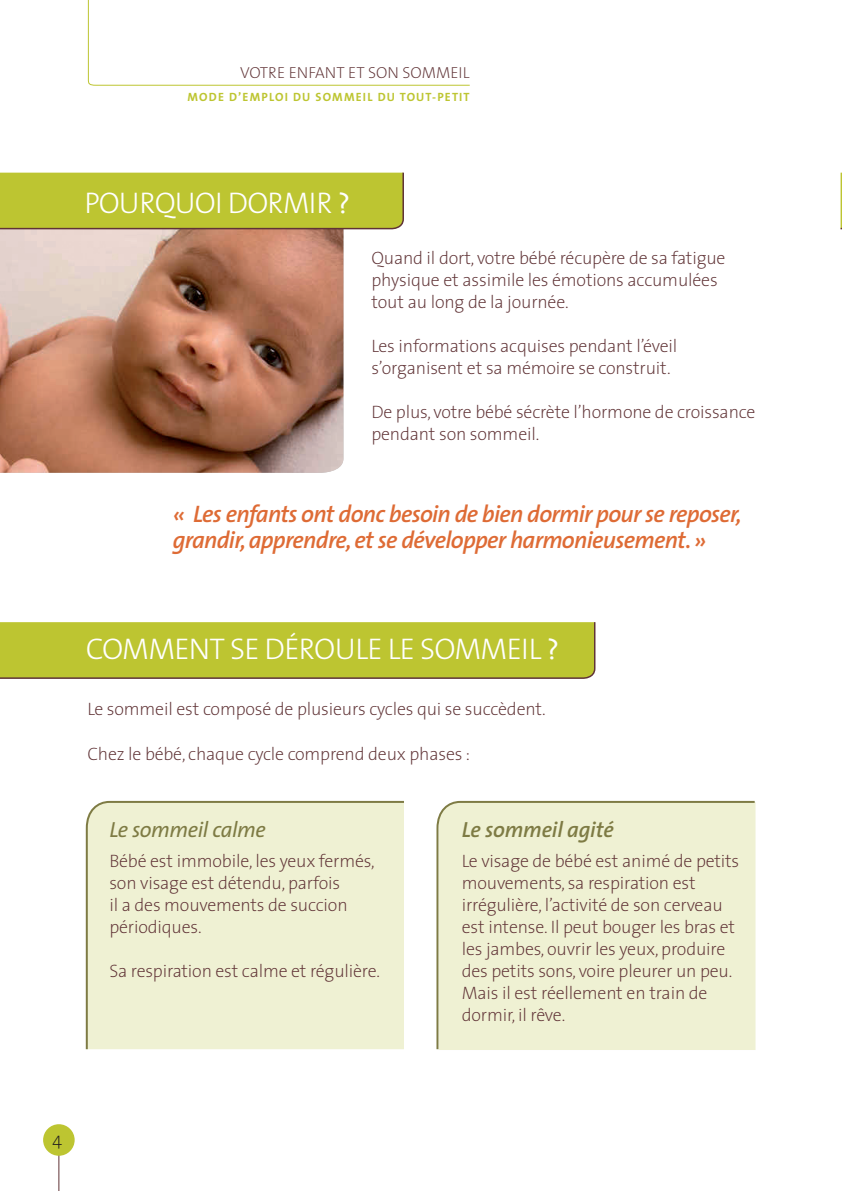
<style>
.page{position:relative;width:842px;height:1191px;background:#fff}
.page>*{position:absolute;margin:0;border:0;box-sizing:border-box;transform-origin:0 0}
.t1{font:30px "The Sans Light Caps";letter-spacing:-.025em;color:#fff}
.t2{font:italic 600 24px/26px "The Sans";letter-spacing:-.03em;color:#de6b35}
.t3{font:italic 22px "The Sans";letter-spacing:-.02em;color:#7e7b44}
.t4{font:italic 600 22px "The Sans";letter-spacing:-.01em;color:#7e7b44}
.t5{font:200 18px/22px "The Sans";letter-spacing:-.01em;color:#603336}
.t6{font:200 18px "The Sans";color:#231f20}
.t7{font:200 16px "The Sans";color:#603336}
.t8{font:12px "The Mix Bold Caps";letter-spacing:.1em;color:#bdc531}
.s1{font-size:38px}
</style>
<div class="page">
<svg style="left:87px;top:0;width:383px;height:86px"></svg>
<hr style="left:58px;top:1142px;width:1px;height:49px;background:#603336">
<div style="left:43px;top:1124px;width:32px;height:31px;background:#bdc531;border-radius:50%"></div>
<div style="left:85px;top:800px;width:319px;height:250px;background:#eff1d3"></div>
<svg style="left:436px;top:800px;width:320px;height:250px;background:#ebedcf"></svg>
<div style="left:0;top:622px;width:596px;height:57px;background:#bdc531"></div>
<svg style="left:840px;top:172px;width:2px;height:58px"></svg>
<img style="left:0;top:230px;width:343px;height:243px">
<svg style="left:0;top:172px;width:404px;height:58px;background:#bbc134"></svg>
<p class="t7" style="left:240px;top:59px;width:231px">VOTRE ENFANT ET SON SOMMEIL</p>
<p class="t8" style="left:188px;top:87px;width:284px">MODE D’EMPLOI DU SOMMEIL DU TOUT-PETIT</p>
<h1 class="t1" style="left:84px;top:178px;width:267px">POURQUOI DORMIR <span class="s1">?</span></h1>
<p class="t5" style="left:371px;top:246px;width:355px">Quand il dort, votre bébé récupère de sa fatigue physique et assimile les émotions accumulées tout au long de la journée.</p>
<p class="t5" style="left:371px;top:334px;width:307px">Les informations acquises pendant l’éveil s’organisent et sa mémoire se construit.</p>
<p class="t5" style="left:371px;top:400px;width:386px">De plus, votre bébé sécrète l’hormone de croissance pendant son sommeil.</p>
<h2 class="t2" style="left:173px;top:500px;width:570px">« Les enfants ont donc besoin de bien dormir pour se reposer, grandir,apprendre,et se développer harmonieusement.»</h2>
<h1 class="t1" style="left:86px;top:624px;width:475px">COMMENT SE DÉROULE LE SOMMEIL <span class="s1">?</span></h1>
<p class="t5" style="left:87px;top:698px;width:460px">Le sommeil est composé de plusieurs cycles qui se succèdent.</p>
<p class="t5" style="left:87px;top:742px;width:384px">Chez le bébé, chaque cycle comprend deux phases :</p>
<p class="t3" style="left:109px;top:811px;width:158px">Le sommeil calme</p>
<p class="t5" style="left:109px;top:849px;width:267px">Bébé est immobile, les yeux fermés, son visage est détendu, parfois<br>il a des mouvements de succion périodiques.</p>
<p class="t5" style="left:109px;top:959px;width:272px">Sa respiration est calme et régulière.</p>
<p class="t4" style="left:462px;top:811px;width:154px">Le sommeil agité</p>
<p class="t5" style="left:462px;top:849px;width:279px">Le visage de bébé est animé de petits mouvements, sa respiration est irrégulière, l’activité de son cerveau est intense. Il peut bouger les bras et les jambes, ouvrir les yeux, produire des petits sons, voire pleurer un peu.<br>Mais il est réellement en train de dormir, il rêve.</p>
<p class="t6" style="left:52px;top:1124px;width:11px">4</p>
</div>
